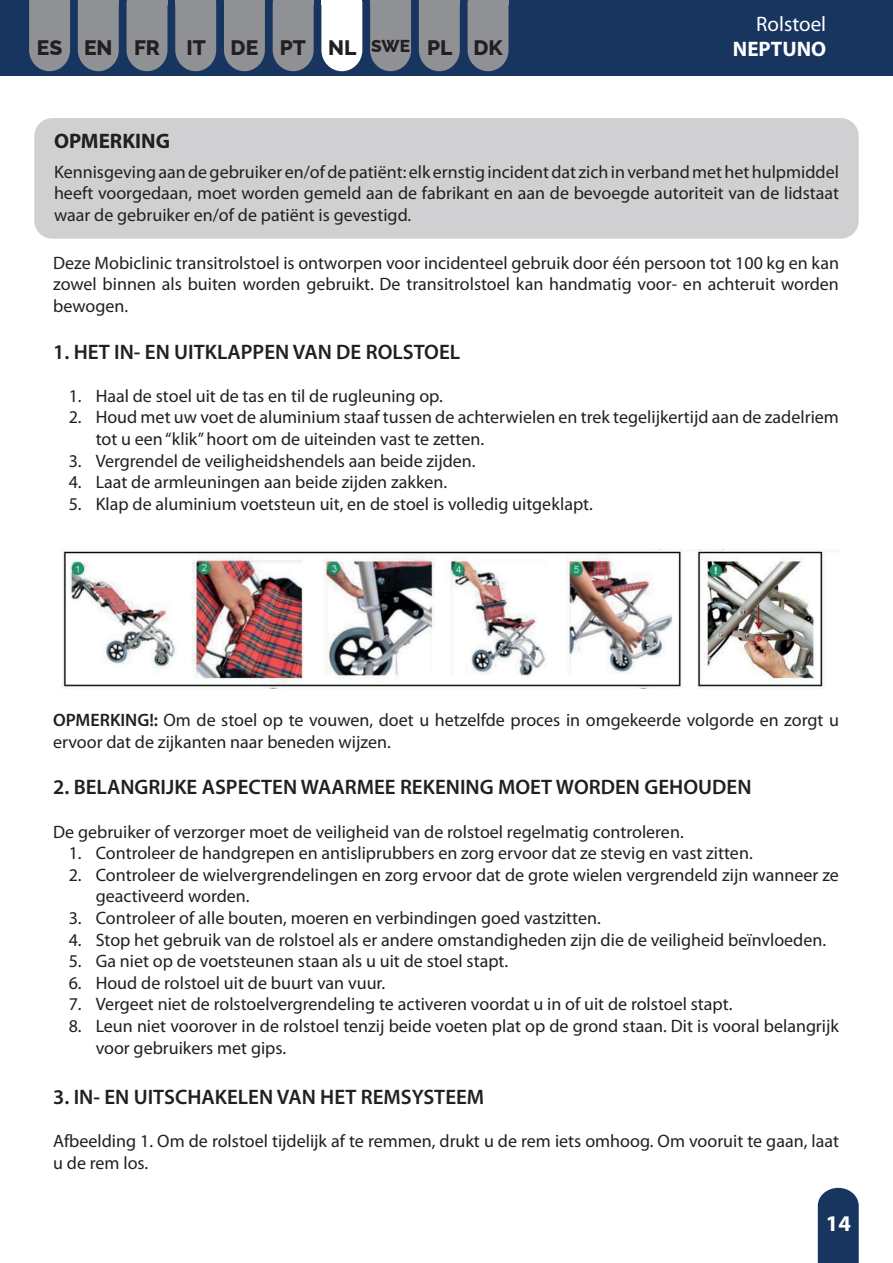
<style>
.page{position:relative;width:893px;height:1263px;background:#fff}
.page>*{position:absolute;margin:0;border:0;box-sizing:border-box;transform-origin:0 0}
.t1{font:700 22.5px "Myriad Pro";color:#fff}
.t2{font:600 21px "Myriad Pro";color:#231f20}
.t3{font:800 21px "Raleway";color:#231f20}
.t4{font:700 21px "Myriad Pro";color:#231f20}
.t5{font:21px "Myriad Pro";color:#fff}
.t6{font:700 21px "Myriad Pro";color:#fff}
.t7{font:18px/21.6px "Myriad Pro";color:#231f20}
.s1{font-size:17.25px}
.s2{font-weight:600}
</style>
<div class="page">
<div style="left:0;top:1px;width:893px;height:75px;background:#183560"></div>
<svg style="left:29px;top:0;width:41px;height:71px;background:#85898f"></svg>
<div style="left:37px;top:35px;width:26px;height:20px;background:#8f9194"></div>
<div style="left:127px;top:4px;width:40px;height:67px;background:#8f9194"></div>
<hr style="left:127px;top:0;width:40px;height:4px;background:#8f9194">
<svg style="left:78px;top:4px;width:41px;height:67px;background:#868a90"></svg>
<hr style="left:78px;top:0;width:41px;height:4px;background:#8f9194">
<svg style="left:321px;top:4px;width:41px;height:67px;background:#e9ecf0"></svg>
<div style="left:328px;top:35px;width:28px;height:20px;background:#fff"></div>
<hr style="left:321px;top:0;width:41px;height:4px;background:#fff">
<div style="left:468px;top:4px;width:40px;height:67px;background:#8f9194"></div>
<hr style="left:468px;top:0;width:40px;height:4px;background:#8f9194">
<svg style="left:273px;top:4px;width:41px;height:67px;background:#868a90"></svg>
<hr style="left:273px;top:0;width:41px;height:4px;background:#8f9194">
<svg style="left:419px;top:4px;width:41px;height:67px;background:#868a90"></svg>
<hr style="left:419px;top:0;width:41px;height:4px;background:#8f9194">
<svg style="left:224px;top:4px;width:41px;height:67px;background:#878a90"></svg>
<hr style="left:224px;top:0;width:41px;height:4px;background:#8f9194">
<svg style="left:370px;top:4px;width:41px;height:67px;background:#868a90"></svg>
<hr style="left:370px;top:0;width:41px;height:4px;background:#8f9194">
<svg style="left:175px;top:4px;width:41px;height:67px;background:#868a90"></svg>
<hr style="left:175px;top:0;width:41px;height:4px;background:#8f9194">
<svg style="left:818px;top:1188px;width:41px;height:75px;background:#244068"></svg>
<div style="left:34px;top:118px;width:825px;height:121px;background:#d0d0d2;border-radius:18px"></div>
<img style="left:62px;top:550px;width:777px;height:138px">
<p class="t5" style="left:756px;top:11px;width:72px">Rolstoel</p>
<p class="t3" style="left:37px;top:30px;width:125px">ES EN FR</p>
<p class="t3" style="left:186px;top:30px;width:318px">IT DE PT NL <span class="s1">SWE</span> PL DK</p>
<p class="t6" style="left:733px;top:35px;width:95px">NEPTUNO</p>
<p class="t4" style="left:54px;top:127px;width:118px">OPMERKING</p>
<p class="t7" style="left:54px;top:161px;width:786px;text-align:justify">Kennisgeving aan de gebruiker en/of de patiënt: elk ernstig incident dat zich in verband met het hulpmiddel heeft voorgedaan, moet worden gemeld aan de fabrikant en aan de bevoegde autoriteit van de lidstaat waar de gebruiker en/of de patiënt is gevestigd.</p>
<p class="t7" style="left:53px;top:252px;width:787px;text-align:justify">Deze Mobiclinic transitrolstoel is ontworpen voor incidenteel gebruik door één persoon tot 100 kg en kan zowel binnen als buiten worden gebruikt. De transitrolstoel kan handmatig voor- en achteruit worden bewogen.</p>
<p class="t2" style="left:53px;top:338px;width:409px">1. HET IN- EN UITKLAPPEN VAN DE ROLSTOEL</p>
<p class="t7" style="left:69px;top:385px;width:376px">1. Haal de stoel uit de tas en til de rugleuning op.</p>
<p class="t7" style="left:96px;top:406px;width:745px;text-indent:-27px">2. Houd met uw voet de aluminium staaf tussen de achterwielen en trek tegelijkertijd aan de zadelriem tot u een “klik” hoort om de uiteinden vast te zetten.</p>
<p class="t7" style="left:69px;top:450px;width:408px">3. Vergrendel de veiligheidshendels aan beide zijden.</p>
<p class="t7" style="left:69px;top:471px;width:380px">4. Laat de armleuningen aan beide zijden zakken.</p>
<p class="t7" style="left:69px;top:493px;width:526px">5. Klap de aluminium voetsteun uit, en de stoel is volledig uitgeklapt.</p>
<p class="t7" style="left:53px;top:709px;width:787px"><span class="s2">OPMERKING!:</span> Om de stoel op te vouwen, doet u hetzelfde proces in omgekeerde volgorde en zorgt u ervoor dat de zijkanten naar beneden wijzen.</p>
<p class="t2" style="left:53px;top:774px;width:700px">2. BELANGRIJKE ASPECTEN WAARMEE REKENING MOET WORDEN GEHOUDEN</p>
<p class="t7" style="left:53px;top:820px;width:632px">De gebruiker of verzorger moet de veiligheid van de rolstoel regelmatig controleren.</p>
<p class="t7" style="left:69px;top:842px;width:685px">1. Controleer de handgrepen en antisliprubbers en zorg ervoor dat ze stevig en vast zitten.</p>
<p class="t7" style="left:96px;top:864px;width:745px;text-indent:-27px">2. Controleer de wielvergrendelingen en zorg ervoor dat de grote wielen vergrendeld zijn wanneer ze geactiveerd worden.</p>
<p class="t7" style="left:69px;top:907px;width:534px">3. Controleer of alle bouten, moeren en verbindingen goed vastzitten.</p>
<p class="t7" style="left:69px;top:928px;width:759px">4. Stop het gebruik van de rolstoel als er andere omstandigheden zijn die de veiligheid beïnvloeden.</p>
<p class="t7" style="left:69px;top:950px;width:441px">5. Ga niet op de voetsteunen staan als u uit de stoel stapt.</p>
<p class="t7" style="left:69px;top:972px;width:318px">6. Houd de rolstoel uit de buurt van vuur.</p>
<p class="t7" style="left:69px;top:993px;width:665px">7. Vergeet niet de rolstoelvergrendeling te activeren voordat u in of uit de rolstoel stapt.</p>
<p class="t7" style="left:96px;top:1015px;width:745px;text-indent:-27px">8. Leun niet voorover in de rolstoel tenzij beide voeten plat op de grond staan. Dit is vooral belangrijk voor gebruikers met gips.</p>
<p class="t2" style="left:53px;top:1083px;width:433px">3. IN- EN UITSCHAKELEN VAN HET REMSYSTEEM</p>
<p class="t7" style="left:53px;top:1130px;width:787px">Afbeelding 1. Om de rolstoel tijdelijk af te remmen, drukt u de rem iets omhoog. Om vooruit te gaan, laat u de rem los.</p>
<p class="t1" style="left:826px;top:1209px;width:26px">14</p>
</div>
